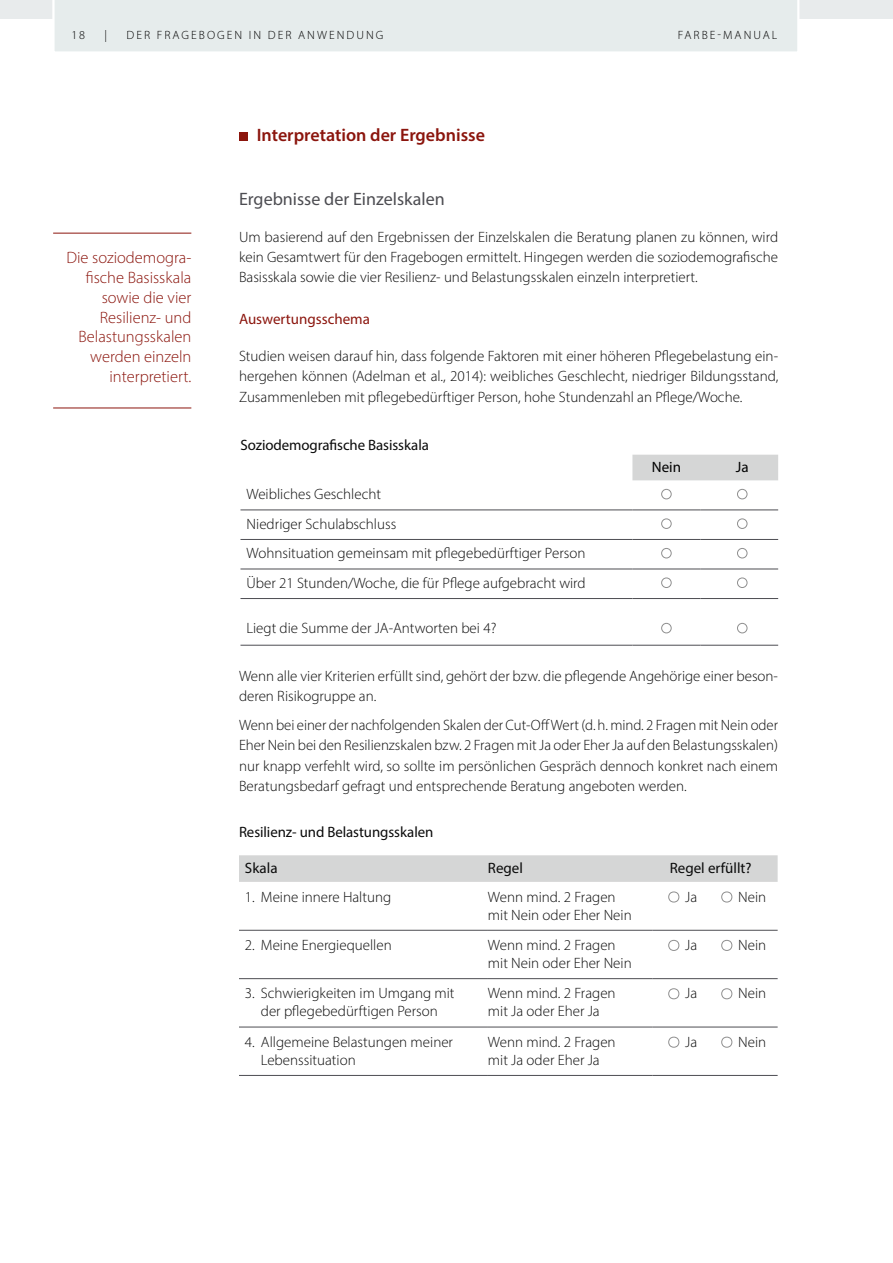
<style>
.page{position:relative;width:893px;height:1263px;background:#fff}
.page>*{position:absolute;margin:0;border:0;box-sizing:border-box;transform-origin:0 0}
.t1{font:600 18px "Myriad Pro";color:#8b150d}
.t2{font:18px "Myriad Pro";color:#4d4d52}
.t3{font:300 16.5px/19.8px "Myriad Pro";color:#8b150d;text-align:right}
.t4{font:300 15px/20.2px "Myriad Pro";color:#0a0a0a}
.t5{font:15px "Myriad Pro";letter-spacing:-.005em;color:#0a0a0a}
.t6{font:15px "Myriad Pro";color:#8b150d}
.t7{font:15px "Myriad Pro";color:#000}
.t8{font:300 12px "Myriad Pro";letter-spacing:.17em;color:#000}
.s1{font-family:"GD Vtype";font-weight:500;font-size:12px;color:#8f8f8f}
</style>
<div class="page">
<div style="left:0;top:0;width:893px;height:19px;background:#e8ebec"></div>
<div style="left:52px;top:0;width:747px;height:52px;background:#e6ecec"></div>
<svg style="left:239px;top:132px;width:9px;height:9px"></svg>
<div style="left:632px;top:455px;width:146px;height:25px;background:#d5d6d6"></div>
<hr style="left:240px;top:510px;width:392px;height:1px;background:#4d4d52">
<hr style="left:632px;top:510px;width:68px;height:1px;background:#4d4d52">
<hr style="left:700px;top:510px;width:78px;height:1px;background:#4d4d52">
<hr style="left:240px;top:539px;width:392px;height:1px;background:#4d4d52">
<hr style="left:632px;top:539px;width:68px;height:1px;background:#4d4d52">
<hr style="left:700px;top:539px;width:78px;height:1px;background:#4d4d52">
<hr style="left:240px;top:569px;width:392px;height:1px;background:#4d4d52">
<hr style="left:632px;top:569px;width:68px;height:1px;background:#4d4d52">
<hr style="left:700px;top:569px;width:78px;height:1px;background:#4d4d52">
<hr style="left:240px;top:598px;width:392px;height:1px;background:#4d4d52">
<hr style="left:632px;top:598px;width:68px;height:1px;background:#4d4d52">
<hr style="left:700px;top:598px;width:78px;height:1px;background:#4d4d52">
<hr style="left:240px;top:645px;width:392px;height:1px;background:#4d4d52">
<hr style="left:632px;top:645px;width:68px;height:1px;background:#4d4d52">
<hr style="left:700px;top:645px;width:78px;height:1px;background:#4d4d52">
<div style="left:661px;top:489px;width:11px;height:10px;border:1px solid #8f8f8f;border-radius:50%"></div>
<div style="left:737px;top:489px;width:10px;height:10px;border:1px solid #8f8f8f;border-radius:50%"></div>
<div style="left:661px;top:518px;width:11px;height:11px;border:1px solid #8f8f8f;border-radius:50%"></div>
<div style="left:737px;top:518px;width:10px;height:11px;border:1px solid #8f8f8f;border-radius:50%"></div>
<div style="left:661px;top:548px;width:11px;height:10px;border:1px solid #8f8f8f;border-radius:50%"></div>
<div style="left:737px;top:548px;width:10px;height:10px;border:1px solid #8f8f8f;border-radius:50%"></div>
<div style="left:661px;top:578px;width:11px;height:10px;border:1px solid #8f8f8f;border-radius:50%"></div>
<div style="left:737px;top:578px;width:10px;height:10px;border:1px solid #8f8f8f;border-radius:50%"></div>
<div style="left:661px;top:623px;width:11px;height:10px;border:1px solid #8f8f8f;border-radius:50%"></div>
<div style="left:737px;top:623px;width:10px;height:10px;border:1px solid #8f8f8f;border-radius:50%"></div>
<div style="left:239px;top:855px;width:539px;height:27px;background:#d5d6d6"></div>
<hr style="left:239px;top:930px;width:249px;height:1px;background:#4d4d52">
<hr style="left:488px;top:930px;width:165px;height:1px;background:#4d4d52">
<hr style="left:653px;top:930px;width:125px;height:1px;background:#4d4d52">
<hr style="left:239px;top:978px;width:249px;height:1px;background:#4d4d52">
<hr style="left:488px;top:978px;width:165px;height:1px;background:#4d4d52">
<hr style="left:653px;top:978px;width:125px;height:1px;background:#4d4d52">
<hr style="left:239px;top:1027px;width:249px;height:1px;background:#4d4d52">
<hr style="left:488px;top:1027px;width:165px;height:1px;background:#4d4d52">
<hr style="left:653px;top:1027px;width:125px;height:1px;background:#4d4d52">
<hr style="left:239px;top:1075px;width:249px;height:1px;background:#4d4d52">
<hr style="left:488px;top:1075px;width:165px;height:1px;background:#4d4d52">
<hr style="left:653px;top:1075px;width:125px;height:1px;background:#4d4d52">
<hr style="left:53px;top:233px;width:138px;height:1px;background:#8b150d">
<hr style="left:53px;top:408px;width:138px;height:1px;background:#8b150d">
<p class="t8" style="left:71px;top:27px;width:15px">18</p>
<p class="t8" style="left:104px;top:27px;width:4px">|</p>
<p class="t8" style="left:126px;top:27px;width:258px">DER FRAGEBOGEN IN DER ANWENDUNG</p>
<p class="t8" style="left:678px;top:27px;width:101px">FARBE-MANUAL</p>
<p class="t3" style="left:67px;top:248px;width:126px">Die soziodemogra&shy;fische Basisskala sowie die vier<br>Resilienz- und<br>Belastungsskalen werden einzeln interpretiert.</p>
<p class="t1" style="left:257px;top:124px;width:230px">Interpretation der Ergebnisse</p>
<p class="t2" style="left:239px;top:187px;width:207px">Ergebnisse der Einzelskalen</p>
<p class="t4" style="left:239px;top:227px;width:541px;text-align:justify">Um basierend auf den Ergebnissen der Einzelskalen die Beratung planen zu können, wird kein Gesamtwert für den Fragebogen ermittelt. Hingegen werden die soziodemografische Basisskala sowie die vier Resilienz- und Belastungsskalen einzeln interpretiert.</p>
<p class="t6" style="left:239px;top:310px;width:132px">Auswertungsschema</p>
<p class="t4" style="left:239px;top:346px;width:541px;text-align:justify">Studien weisen darauf hin, dass folgende Faktoren mit einer höheren Pflegebelastung ein&shy;hergehen können (Adelman et al., 2014): weibliches Geschlecht, niedriger Bildungsstand, Zusammenleben mit pflegebedürftiger Person, hohe Stundenzahl an Pflege/Woche.</p>
<p class="t5" style="left:240px;top:436px;width:190px">Soziodemografische Basisskala</p>
<p class="t7" style="left:652px;top:458px;width:31px">Nein</p>
<p class="t7" style="left:736px;top:458px;width:14px">Ja</p>
<p class="t4" style="left:246px;top:479px;width:341px;line-height:29.5px">Weibliches Geschlecht<br>Niedriger Schulabschluss<br>Wohnsituation gemeinsam mit pflegebedürftiger Person Über 21 Stunden/Woche, die für Pflege aufgebracht wird</p>
<p class="t4" style="left:246px;top:618px;width:251px">Liegt die Summe der JA-Antworten bei 4?</p>
<p class="t4" style="left:239px;top:666px;width:541px">Wenn alle vier Kriterien erfüllt sind, gehört der bzw. die pflegende Angehörige einer beson&shy;deren Risikogruppe an.</p>
<p class="t4" style="left:239px;top:715px;width:541px;text-align:justify">Wenn bei einer der nachfolgenden Skalen der Cut-Off Wert (d.h. mind. 2 Fragen mit Nein oder Eher Nein bei den Resilienzskalen bzw. 2 Fragen mit Ja oder Eher Ja auf den Belastungsskalen) nur knapp verfehlt wird, so sollte im persönlichen Gespräch dennoch konkret nach einem Beratungsbedarf gefragt und entsprechende Beratung angeboten werden.</p>
<p class="t5" style="left:239px;top:822px;width:196px">Resilienz- und Belastungsskalen</p>
<p class="t5" style="left:245px;top:859px;width:34px">Skala</p>
<p class="t5" style="left:488px;top:859px;width:37px">Regel</p>
<p class="t5" style="left:670px;top:859px;width:83px">Regel erfüllt?</p>
<p class="t4" style="left:245px;top:886px;width:148px">1. Meine innere Haltung</p>
<p class="t4" style="left:488px;top:887px;width:145px;line-height:18px">Wenn mind. 2 Fragen mit Nein oder Eher Nein</p>
<p class="t4" style="left:668px;top:886px;width:30px"><span class="s1">●</span> Ja</p>
<p class="t4" style="left:721px;top:886px;width:46px"><span class="s1">●</span> Nein</p>
<p class="t4" style="left:245px;top:935px;width:148px">2. Meine Energiequellen</p>
<p class="t4" style="left:488px;top:936px;width:145px;line-height:18px">Wenn mind. 2 Fragen mit Nein oder Eher Nein</p>
<p class="t4" style="left:668px;top:935px;width:30px"><span class="s1">●</span> Ja</p>
<p class="t4" style="left:721px;top:935px;width:46px"><span class="s1">●</span> Nein</p>
<p class="t4" style="left:245px;top:984px;width:211px;line-height:18px;text-align:center">3. Schwierigkeiten im Umgang mit der pflegebedürftigen Person</p>
<p class="t4" style="left:488px;top:984px;width:129px;line-height:18px">Wenn mind. 2 Fragen mit Ja oder Eher Ja</p>
<p class="t4" style="left:668px;top:983px;width:30px"><span class="s1">●</span> Ja</p>
<p class="t4" style="left:721px;top:983px;width:46px"><span class="s1">●</span> Nein</p>
<p class="t4" style="left:261px;top:1033px;width:194px;line-height:18px;text-indent:-16px">4. Allgemeine Belastungen meiner<br>Lebenssituation</p>
<p class="t4" style="left:488px;top:1033px;width:129px;line-height:18px">Wenn mind. 2 Fragen mit Ja oder Eher Ja</p>
<p class="t4" style="left:668px;top:1031px;width:30px"><span class="s1">●</span> Ja</p>
<p class="t4" style="left:721px;top:1031px;width:46px"><span class="s1">●</span> Nein</p>
</div>
